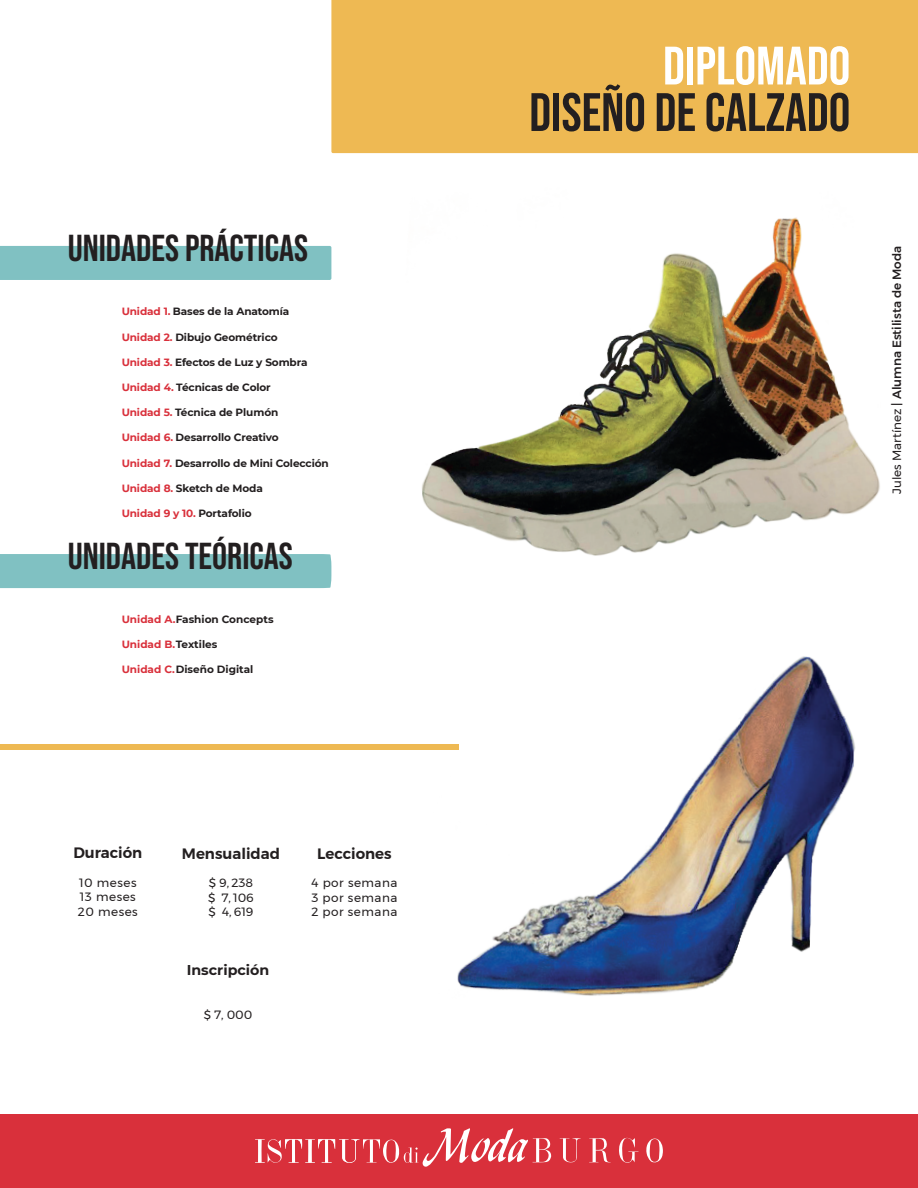
<style>
.page{position:relative;width:918px;height:1188px;background:#fff}
.page>*{position:absolute;margin:0;border:0;box-sizing:border-box;transform-origin:0 0}
.t1{font:54px "Bebas Neue";color:#231f20}
.t2{font:54px "Bebas Neue";color:#fff}
.t3{font:37.5px "Bebas Neue";color:#231f20}
.t4{font:600 15px "Montserrat";color:#231f20}
.t5{font:700 14.25px "Montserrat";color:#231f20}
.t6{font:12px/14.4px "Montserrat";letter-spacing:.04em;color:#231f20;text-align:justify}
.t7{font:500 12px "Montserrat";color:#231f20}
.t8{font:700 10.5px "Montserrat";letter-spacing:-.01em;color:#231f20}
.t9{font:700 10.5px "Montserrat";letter-spacing:-.01em;color:#d9303b}
.s1{color:#d9303b}
.s2{color:#231f20}
.s3{font-weight:400}
</style>
<div class="page">
<img style="left:422px;top:217px;width:458px;height:339px">
<img style="left:365px;top:656px;width:490px;height:340px">
<div style="left:331px;top:0;width:587px;height:153px;background:#eeb953"></div>
<div style="left:0;top:745px;width:459px;height:5px;background:#eeb953"></div>
<div style="left:0;top:246px;width:331px;height:34px;background:#80c1c2"></div>
<div style="left:0;top:554px;width:331px;height:34px;background:#80c1c2"></div>
<div style="left:0;top:1114px;width:918px;height:74px;background:#d9303b"></div>
<svg style="left:589px;top:1138px;width:20px;height:24px"></svg>
<svg style="left:646px;top:1138px;width:17px;height:25px"></svg>
<svg style="left:619px;top:1138px;width:20px;height:25px"></svg>
<svg style="left:560px;top:1138px;width:21px;height:24px"></svg>
<svg style="left:255px;top:1128px;width:296px;height:39px"></svg>
<h2 class="t3" style="left:68px;top:227px;width:242px">UNIDADES PRÁCTICAS</h2>
<p class="t8" style="left:122px;top:304px;width:169px"><span class="s1">Unidad 1.</span> Bases de la Anatomía</p>
<p class="t8" style="left:122px;top:329px;width:157px"><span class="s1">Unidad 2.</span> Dibujo Geométrico</p>
<p class="t8" style="left:122px;top:355px;width:187px"><span class="s1">Unidad 3.</span> Efectos de Luz y Sombra</p>
<p class="t8" style="left:122px;top:380px;width:151px"><span class="s1">Unidad 4.</span> Técnicas de Color</p>
<p class="t8" style="left:122px;top:405px;width:158px"><span class="s1">Unidad 5.</span> Técnica de Plumón</p>
<p class="t8" style="left:122px;top:430px;width:159px"><span class="s1">Unidad 6.</span> Desarrollo Creativo</p>
<p class="t8" style="left:122px;top:455px;width:209px"><span class="s1">Unidad 7.</span> Desarrollo de Mini Colección</p>
<p class="t8" style="left:122px;top:481px;width:143px"><span class="s1">Unidad 8.</span> Sketch de Moda</p>
<p class="t9" style="left:122px;top:506px;width:131px">Unidad 9 y 10. <span class="s2">Portafolio</span></p>
<h2 class="t3" style="left:68px;top:535px;width:227px">UNIDADES TEÓRICAS</h2>
<p class="t8" style="left:122px;top:612px;width:153px"><span class="s1">Unidad A.</span> Fashion Concepts</p>
<p class="t9" style="left:122px;top:637px;width:97px">Unidad B. <span class="s2">Textiles</span></p>
<p class="t8" style="left:122px;top:662px;width:133px"><span class="s1">Unidad C.</span> Diseño Digital</p>
<h3 class="t4" style="left:73px;top:841px;width:70px">Duración</h3>
<p class="t6" style="left:78px;top:875px;width:61px;text-align:left">10 meses<br>13 meses<br>20 meses</p>
<h3 class="t4" style="left:182px;top:841px;width:100px">Mensualidad</h3>
<p class="t6" style="left:208px;top:876px;width:47px">$ 9, 238 $ 7, 106 $ 4, 619</p>
<h3 class="t5" style="left:187px;top:960px;width:84px">Inscripción</h3>
<p class="t6" style="left:204px;top:1007px;width:50px">$ 7, 000</p>
<h3 class="t4" style="left:317px;top:841px;width:76px">Lecciones</h3>
<p class="t6" style="left:311px;top:876px;width:88px">4 por semana 3 por semana 2 por semana</p>
<h1 class="t2" style="left:663px;top:35px;width:189px">DIPLOMADO</h1>
<h1 class="t1" style="left:529px;top:82px;width:323px">DISEÑO DE CALZADO</h1>
<p class="t7" style="left:888px;top:494px;width:249px;rotate:-90deg"><span class="s3">Jules Martínez</span> | Alumna Estilista de Moda</p>
</div>
